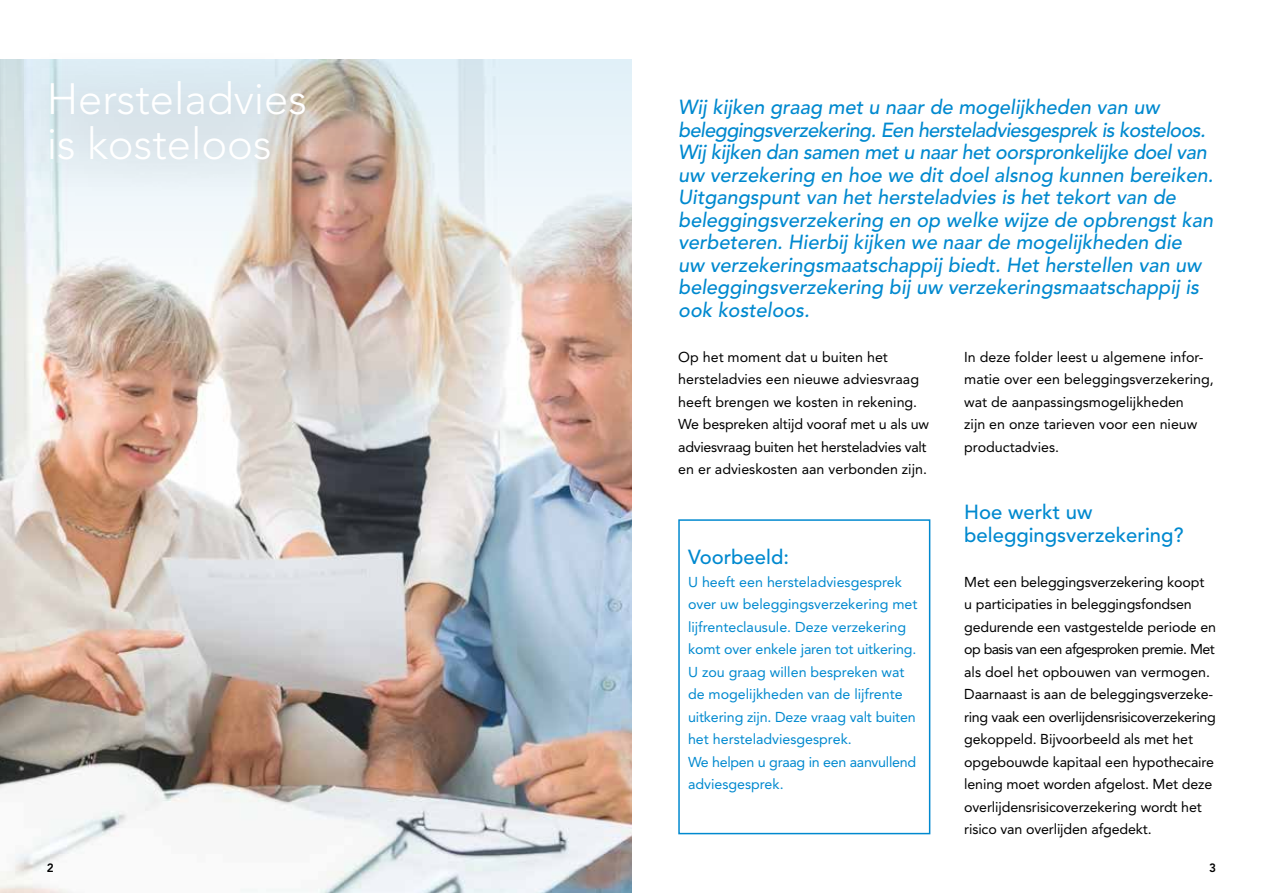
<style>
.page{position:relative;width:1263px;height:893px;background:#fff}
.page>*{position:absolute;margin:0;border:0;box-sizing:border-box;transform-origin:0 0}
.t1{font:300 43.5px/45px "Avenir LT Std";color:#fff}
.t2{font:italic 500 20.25px/22.5px "Avenir LT Std";color:#0089cf}
.t3{font:500 20.25px/22.5px "Avenir LT Std";color:#0089cf}
.t4{font:14.25px/22.5px "Avenir LT Std";letter-spacing:-.01em;color:#000}
.t5{font:14.25px/22.5px "Avenir LT Std";color:#0089cf}
.t6{font:800 12px "Avenir LT Std";color:#000}
</style>
<div class="page">
<img style="left:0;top:338px;width:631px;height:555px">
<svg style="left:0;top:60px;width:631px;height:278px"></svg>
<div style="left:4px;top:43px;width:344px;height:162px;background:#000;opacity:.4"></div>
<div style="left:678px;top:519px;width:252px;height:315px;border:2px solid #0089cf"></div>
<h1 class="t1" style="left:47px;top:77px;width:262px">Hersteladvies is kosteloos</h1>
<p class="t2" style="left:678px;top:97px;width:536px">Wij kijken graag met u naar de mogelijkheden van uw beleggingsverzekering. Een hersteladviesgesprek is kosteloos.<br>Wij kijken dan samen met u naar het oorspronkelijke doel van uw verzekering en hoe we dit doel alsnog kunnen bereiken.<br>Uitgangspunt van het hersteladvies is het tekort van de beleggingsverzekering en op welke wijze de opbrengst kan verbeteren. Hierbij kijken we naar de mogelijkheden die<br>uw verzekeringsmaatschappij biedt. Het herstellen van uw beleggingsverzekering bij uw verzekeringsmaatschappij is ook kosteloos.</p>
<p class="t4" style="left:678px;top:346px;width:252px">Op het moment dat u buiten het hersteladvies een nieuwe adviesvraag heeft brengen we kosten in rekening.<br>We bespreken altijd vooraf met u als uw adviesvraag buiten het hersteladvies valt en er advieskosten aan verbonden zijn.</p>
<p class="t4" style="left:964px;top:346px;width:251px">In deze folder leest u algemene infor&shy;matie over een beleggingsverzekering, wat de aanpassingsmogelijkheden<br>zijn en onze tarieven voor een nieuw productadvies.</p>
<h2 class="t3" style="left:964px;top:502px;width:221px">Hoe werkt uw beleggingsverzekering?</h2>
<p class="t4" style="left:964px;top:571px;width:253px">Met een beleggingsverzekering koopt<br>u participaties in beleggingsfondsen gedurende een vastgestelde periode en op basis van een afgesproken premie. Met als doel het opbouwen van vermogen.<br>Daarnaast is aan de beleggingsverzeke&shy;ring vaak een overlijdensrisicoverzekering gekoppeld. Bijvoorbeeld als met het opgebouwde kapitaal een hypothecaire lening moet worden afgelost. Met deze overlijdensrisicoverzekering wordt het risico van overlijden afgedekt.</p>
<h2 class="t3" style="left:688px;top:547px;width:102px">Voorbeeld:</h2>
<p class="t5" style="left:688px;top:571px;width:231px">U heeft een hersteladviesgesprek over uw beleggingsverzekering met lijfrenteclausule. Deze verzekering komt over enkele jaren tot uitkering.<br>U zou graag willen bespreken wat de mogelijkheden van de lijfrente uitkering zijn. Deze vraag valt buiten het hersteladviesgesprek.<br>We helpen u graag in een aanvullend adviesgesprek.</p>
<p class="t6" style="left:47px;top:861px;width:8px">2</p>
<p class="t6" style="left:1209px;top:861px;width:8px">3</p>
</div>
